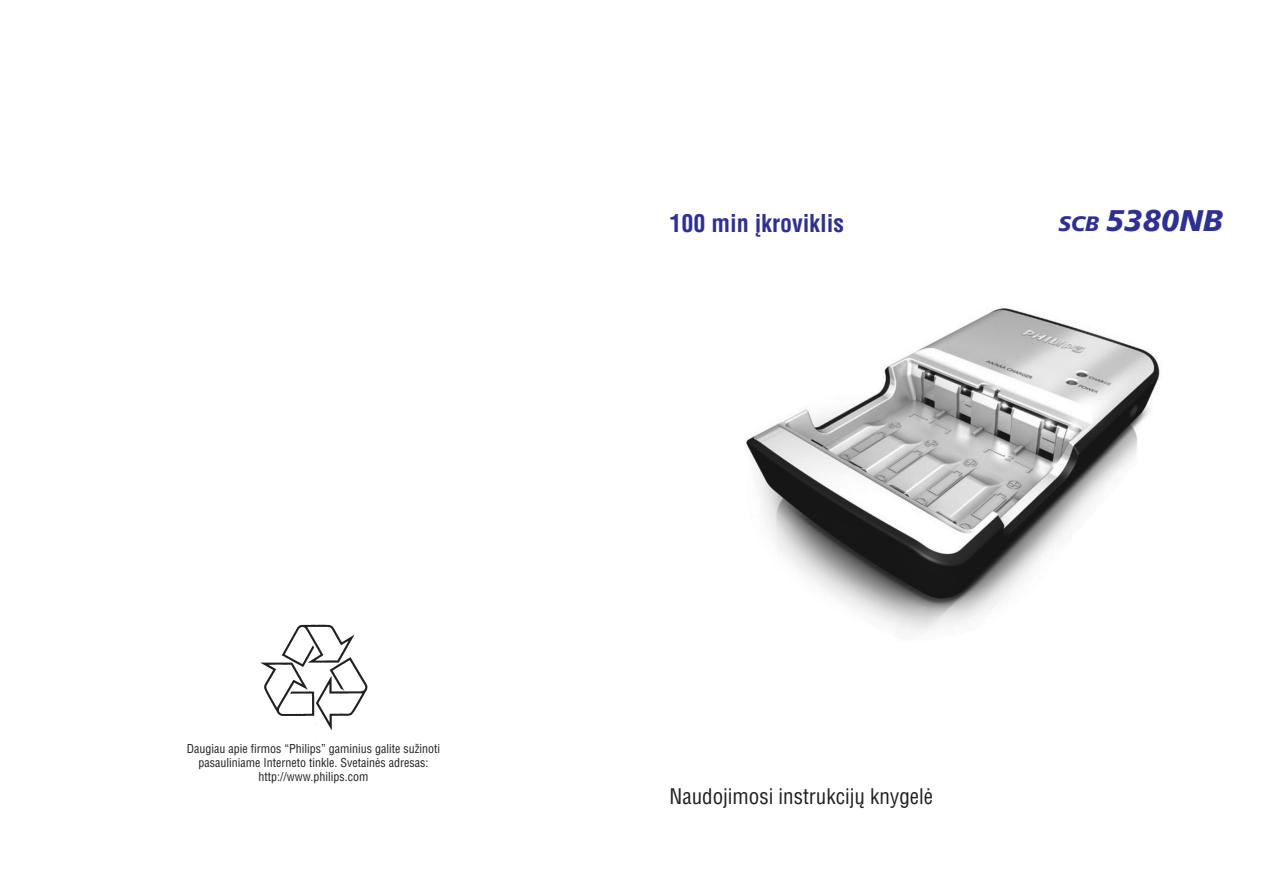
<style>
.page{position:relative;width:1263px;height:893px;background:#fff}
.page>*{position:absolute;margin:0;border:0;box-sizing:border-box;transform-origin:0 0}
.t1{font:italic 30px "Rim Humanist 777 Blk BT";color:#2e3092}
.t2{font:700 24px "Rim Helvetica Condensed";color:#2e3092}
.t3{font:21px "Rim Helvetica Condensed";color:#231f20}
.t4{font:12px/14.1px "Rim Helvetica Condensed";color:#231f20;text-align:center}
.s1{font-size:21px}
</style>
<div class="page">
<img style="left:260px;top:624px;width:108px;height:107px">
<img style="left:746px;top:308px;width:414px;height:323px">
<p class="t4" style="left:187px;top:742px;width:255px">Daugiau apie firmos “Philips” gaminius galite suþinoti pasauliniame Interneto tinkle. Svetainës adresas: http://www.philips.com</p>
<h2 class="t2" style="left:669px;top:214px;width:176px">100 min ákroviklis</h2>
<h1 class="t1" style="left:1059px;top:203px;width:166px"><span class="s1">SCB</span> 5380NB</h1>
<h3 class="t3" style="left:669px;top:788px;width:265px">Naudojimosi instrukcijø knygelë</h3>
</div>
